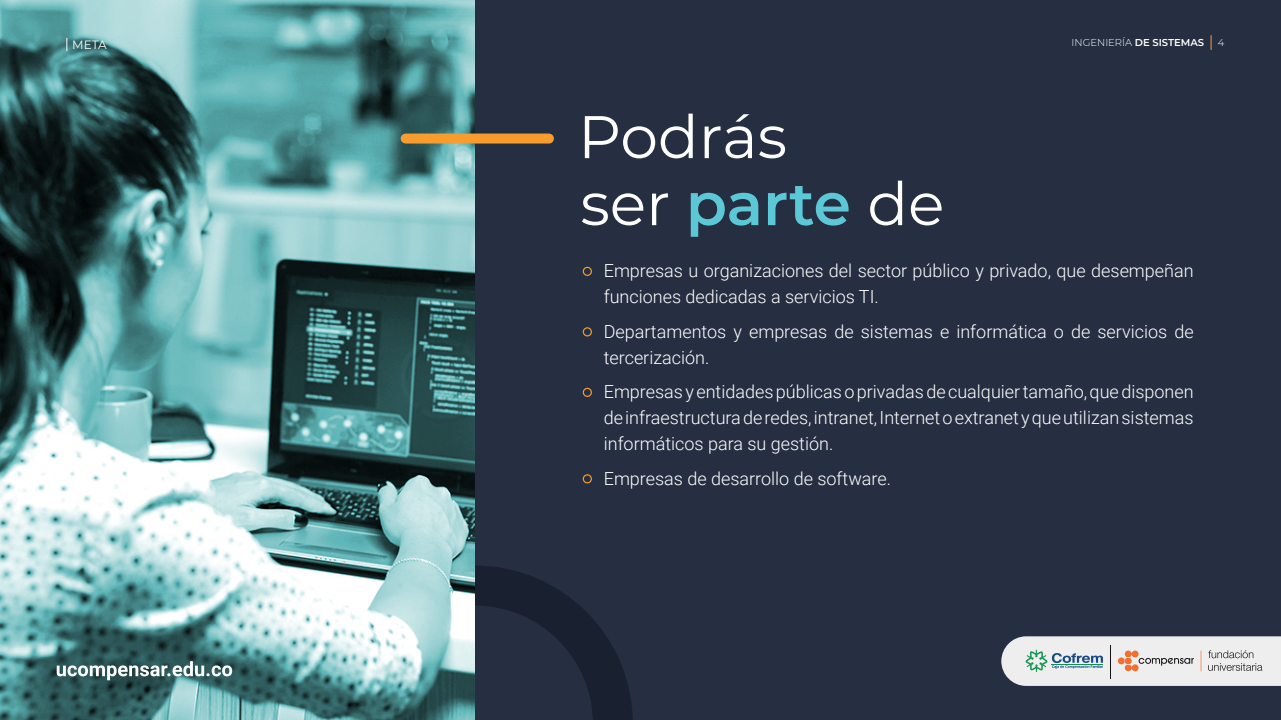
<style>
.page{position:relative;width:1281px;height:720px;background:#fff}
.page>*{position:absolute;margin:0;border:0;box-sizing:border-box;transform-origin:0 0}
.t1{font:60px/67px "Montserrat";color:#fff}
.t2{font:300 18px/26px "Roboto";color:#fff}
.t3{font:12px "Montserrat";color:#fff}
.t4{font:300 10px "Montserrat";color:#fff}
.s1{font-weight:600}
.s2{font-weight:600;color:#5cc8d7}
</style>
<div class="page">
<div style="left:0;top:0;width:1280px;height:720px;background:#252f41"></div>
<svg style="left:1210px;top:35px;width:1px;height:15px"></svg>
<svg style="left:474px;top:566px;width:158px;height:154px"></svg>
<div style="left:582px;top:267px;width:10px;height:9px;border:1px solid #f89c2d;border-radius:50%"></div>
<div style="left:582px;top:327px;width:10px;height:9px;border:1px solid #f89c2d;border-radius:50%"></div>
<div style="left:582px;top:388px;width:10px;height:9px;border:1px solid #f89c2d;border-radius:50%"></div>
<div style="left:582px;top:474px;width:10px;height:9px;border:1px solid #f89c2d;border-radius:50%"></div>
<svg style="left:0;top:0;width:474px;height:720px;background:#6c999a"></svg>
<div style="left:405px;top:134px;width:144px;height:10px;background:#f89d2d"></div>
<svg style="left:66px;top:38px;width:2px;height:13px"></svg>
<svg style="left:1001px;top:636px;width:279px;height:50px;background:#dbdcdc"></svg>
<hr style="left:1051px;top:664px;width:51px;height:1px;background:#109351">
<svg style="left:57px;top:653px;width:175px;height:36px;background:#527576"></svg>
<p class="t3" style="left:72px;top:36px;width:36px">META</p>
<p class="t4" style="left:1071px;top:36px;width:134px">INGENIERÍA <span class="s1">DE SISTEMAS</span></p>
<p class="t4" style="left:1217px;top:36px;width:8px">4</p>
<h1 class="t1" style="left:578px;top:101px;width:368px">Podrás<br>ser <span class="s2">parte</span> de</h1>
<p class="t2" style="left:603px;top:257px;width:591px">Empresas u organizaciones del sector público y privado, que desempeñan funciones dedicadas a servicios TI.</p>
<p class="t2" style="left:603px;top:318px;width:591px">Departamentos y empresas de sistemas e informática o de servicios de tercerización.</p>
<p class="t2" style="left:603px;top:378px;width:591px;text-align:justify">Empresas y entidades públicas o privadas de cualquier tamaño, que disponen de infraestructura de redes, intranet, Internet o extranet y que utilizan sistemas informáticos para su gestión.</p>
<p class="t2" style="left:603px;top:465px;width:289px">Empresas de desarrollo de software.</p>
</div>
